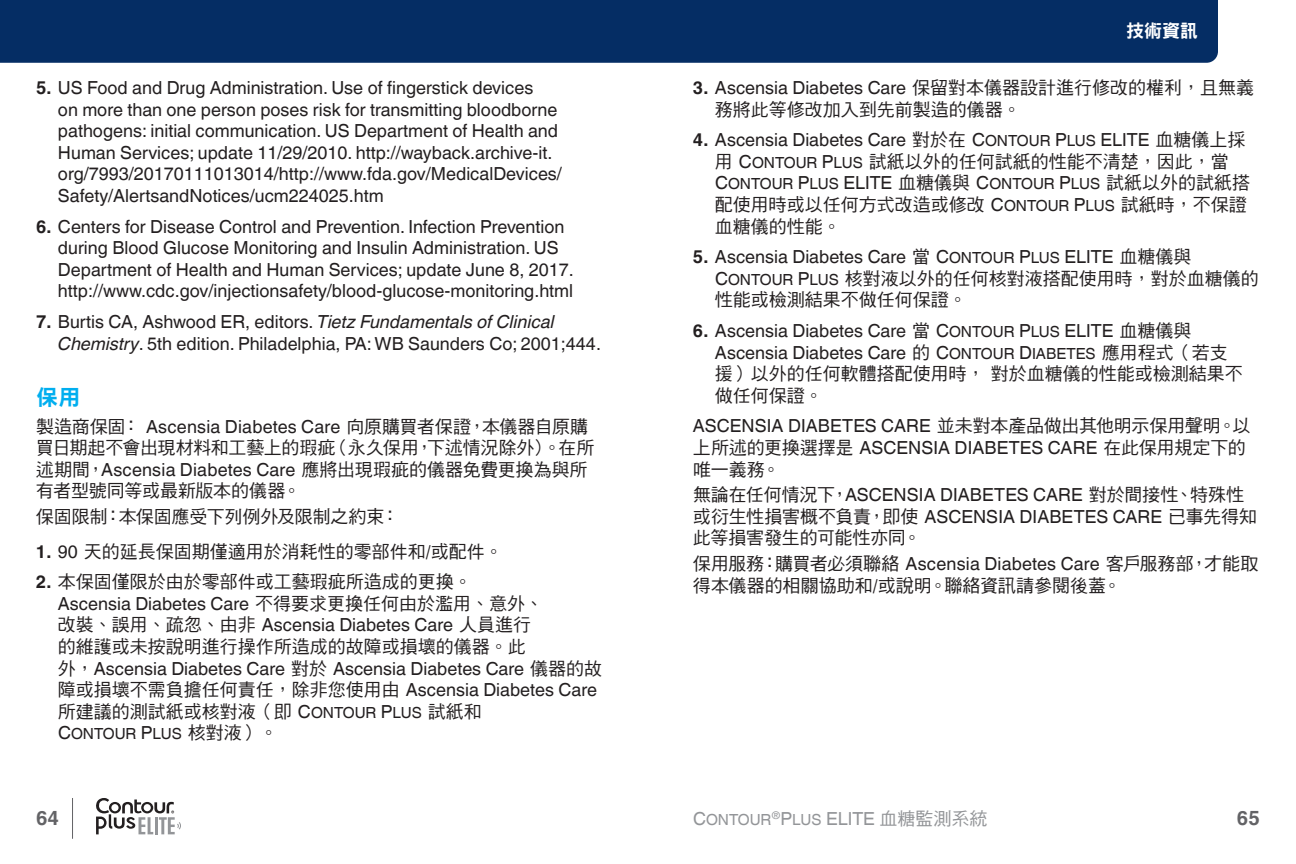
<style>
.page{position:relative;width:1296px;height:864px;background:#fff}
.page>*{position:absolute;margin:0;border:0;box-sizing:border-box;transform-origin:0 0}
.t1{font:22px "DF Hei Std W9";color:#00aeef}
.t2{font:700 20px "Helvetica World";color:#636366}
.t3{font:18px/21.6px "Helvetica World";color:#231f20}
.t4{font:18px/21.6px "DF Hei Std W5";color:#231f20}
.t5{font:18px/25.6px "DF Hei Std W5";letter-spacing:-.02em;color:#231f20}
.t6{font:18px "DF Hei Std W5";color:#939598}
.t7{font:18px "DF Hei Std W9";color:#fff}
.t8{font:15.4px "Helvetica World Regular SC850";color:#231f20}
.t9{font:15.4px "Helvetica World Regular SC850";color:#939598}
.s1{font-weight:700}
.s2{font-style:italic}
.s3{font-family:"Helvetica World"}
.s4{font-family:"Helvetica World";font-weight:700}
.s5{font-family:"DF Hei Std W5"}
.s6{font-family:"Helvetica World Regular SC850"}
.s7{font-family:"Helvetica World Regular SC850";font-size:15.4px}
.s8{font-size:18px}
.s9{font-family:"DF Hei Std W5";font-size:18px}
.s10{font-family:"Helvetica World";font-size:18px}
</style>
<div class="page">
<hr style="left:72px;top:798px;width:1px;height:41px;background:#636366">
<svg style="left:96px;top:798px;width:85px;height:36px"></svg>
<div style="left:0;top:0;width:1218px;height:63px;background:#052d64"></div>
<p class="t3" style="left:58px;top:77px;width:505px;text-indent:-22px"><span class="s1">5.</span> US Food and Drug Administration. Use of fingerstick devices<br>on more than one person poses risk for transmitting bloodborne pathogens: initial communication. US Department of Health and Human Services; update 11/29/2010. http://wayback.archive-it. org/7993/20170111013014/http://www.fda.gov/MedicalDevices/ Safety/AlertsandNotices/ucm224025.htm</p>
<p class="t3" style="left:58px;top:216px;width:517px;text-indent:-22px"><span class="s1">6.</span> Centers for Disease Control and Prevention. Infection Prevention during Blood Glucose Monitoring and Insulin Administration. US Department of Health and Human Services; update June 8, 2017. http://www.cdc.gov/injectionsafety/blood-glucose-monitoring.html</p>
<p class="t3" style="left:58px;top:311px;width:545px;text-indent:-22px"><span class="s1">7.</span> Burtis CA, Ashwood ER, editors. <span class="s2">Tietz Fundamentals of Clinical<br>Chemistry</span>. 5th edition. Philadelphia, PA: WB Saunders Co; 2001;444.</p>
<p class="t1" style="left:36px;top:385px;width:45px">保用</p>
<p class="t4" style="left:36px;top:415px;width:560px">製造商保固： <span class="s3">Ascensia Diabetes Care</span> 向原購買者保證，本儀器自原購買日期起不會出現材料和工藝上的瑕疵（永久保用，下述情況除外）。在所述期間，<span class="s3">Ascensia Diabetes Care</span> 應將出現瑕疵的儀器免費更換為與所有者型號同等或最新版本的儀器。</p>
<p class="t4" style="left:36px;top:505px;width:365px">保固限制：本保固應受下列例外及限制之約束：</p>
<p class="t4" style="left:36px;top:540px;width:469px"><span class="s4">1.</span> <span class="s3">90</span> 天的延長保固期僅適用於消耗性的零部件和/或配件。</p>
<p class="t4" style="left:36px;top:571px;width:437px"><span class="s4">2.</span> 本保固僅限於由於零部件或工藝瑕疵所造成的更換。</p>
<p class="t3" style="left:58px;top:593px;width:487px">Ascensia Diabetes Care <span class="s5">不得要求更換任何由於濫用、意外、改裝、誤用、疏忽、由非</span> Ascensia Diabetes Care <span class="s5">人員進行</span></p>
<p class="t4" style="left:58px;top:635px;width:469px">的維護或未按說明進行操作所造成的故障或損壞的儀器。此</p>
<p class="t3" style="left:58px;top:658px;width:546px"><span class="s5">外，</span>Ascensia Diabetes Care <span class="s5">對於</span> Ascensia Diabetes Care <span class="s5">儀器的故障或損壞不需負擔任何責任，除非您使用由</span> Ascensia Diabetes Care</p>
<p class="t4" style="left:58px;top:700px;width:425px">所建議的測試紙或核對液（即 <span class="s6">C</span><span class="s7">ONTOUR</span> <span class="s6">P</span><span class="s7">LUS</span> 試紙和</p>
<p class="t8" style="left:58px;top:725px;width:221px"><span class="s8">C</span>ONTOUR <span class="s8">P</span>LUS <span class="s9">核對液）。</span></p>
<p class="t7" style="left:1126px;top:21px;width:73px">技術資訊</p>
<p class="t3" style="left:693px;top:77px;width:563px"><span class="s1">3.</span> Ascensia Diabetes Care <span class="s5">保留對本儀器設計進行修改的權利，且無義</span></p>
<p class="t4" style="left:715px;top:98px;width:307px">務將此等修改加入到先前製造的儀器。</p>
<p class="t3" style="left:693px;top:129px;width:554px"><span class="s1">4.</span> Ascensia Diabetes Care <span class="s5">對於在</span> <span class="s6">C</span><span class="s7">ONTOUR</span> <span class="s6">P</span><span class="s7">LUS</span> ELITE <span class="s5">血糖儀上採</span></p>
<p class="t4" style="left:715px;top:150px;width:515px">用 <span class="s6">C</span><span class="s7">ONTOUR</span> <span class="s6">P</span><span class="s7">LUS</span> 試紙以外的任何試紙的性能不清楚，因此，當</p>
<p class="t8" style="left:715px;top:175px;width:537px"><span class="s8">C</span>ONTOUR <span class="s8">P</span>LUS <span class="s10">ELITE</span> <span class="s9">血糖儀與</span> <span class="s8">C</span>ONTOUR <span class="s8">P</span>LUS <span class="s9">試紙以外的試紙搭</span></p>
<p class="t4" style="left:715px;top:193px;width:533px">配使用時或以任何方式改造或修改 <span class="s6">C</span><span class="s7">ONTOUR</span> <span class="s6">P</span><span class="s7">LUS</span> 試紙時，不保證血糖儀的性能。</p>
<p class="t3" style="left:693px;top:246px;width:500px"><span class="s1">5.</span> Ascensia Diabetes Care <span class="s5">當</span> <span class="s6">C</span><span class="s7">ONTOUR</span> <span class="s6">P</span><span class="s7">LUS</span> ELITE <span class="s5">血糖儀與</span></p>
<p class="t4" style="left:715px;top:267px;width:545px"><span class="s6">C</span><span class="s7">ONTOUR</span> <span class="s6">P</span><span class="s7">LUS</span> 核對液以外的任何核對液搭配使用時，對於血糖儀的性能或檢測結果不做任何保證。</p>
<p class="t3" style="left:715px;top:320px;width:514px;text-indent:-22px"><span class="s1">6.</span> Ascensia Diabetes Care <span class="s5">當</span> <span class="s6">C</span><span class="s7">ONTOUR</span> <span class="s6">P</span><span class="s7">LUS</span> ELITE <span class="s5">血糖儀與<br></span>Ascensia Diabetes Care <span class="s5">的</span> <span class="s6">C</span><span class="s7">ONTOUR</span> <span class="s6">D</span><span class="s7">IABETES</span> <span class="s5">應用程式（若支</span></p>
<p class="t4" style="left:715px;top:363px;width:529px">援）以外的任何軟體搭配使用時，對於血糖儀的性能或檢測結果不做任何保證。</p>
<p class="t3" style="left:693px;top:415px;width:559px">ASCENSIA DIABETES CARE <span class="s5">並未對本產品做出其他明示保用聲明。以上所述的更換選擇是</span> ASCENSIA DIABETES CARE <span class="s5">在此保用規定下的</span></p>
<p class="t4" style="left:693px;top:458px;width:89px">唯一義務。</p>
<p class="t3" style="left:693px;top:484px;width:565px"><span class="s5">無論在任何情況下，</span>ASCENSIA DIABETES CARE <span class="s5">對於間接性、特殊性或衍生性損害概不負責，即使</span> ASCENSIA DIABETES CARE <span class="s5">已事先得知</span></p>
<p class="t5" style="left:693px;top:525px;width:567px">此等損害發生的可能性亦同。<br>保用服務：購買者必須聯絡 <span class="s3">Ascensia Diabetes Care</span> 客戶服務部，才能取</p>
<p class="t4" style="left:693px;top:574px;width:430px">得本儀器的相關協助和/或說明。聯絡資訊請參閱後蓋。</p>
<p class="t6" style="left:772px;top:809px;width:217px"><sup>®</sup><span class="s6">P</span><span class="s7">LUS</span> <span class="s3">ELITE</span> 血糖監測系統</p>
<p class="t2" style="left:36px;top:807px;width:25px">64</p>
<p class="t9" style="left:693px;top:811px;width:80px"><span class="s8">C</span>ONTOUR</p>
<p class="t2" style="left:1237px;top:807px;width:25px">65</p>
</div>
